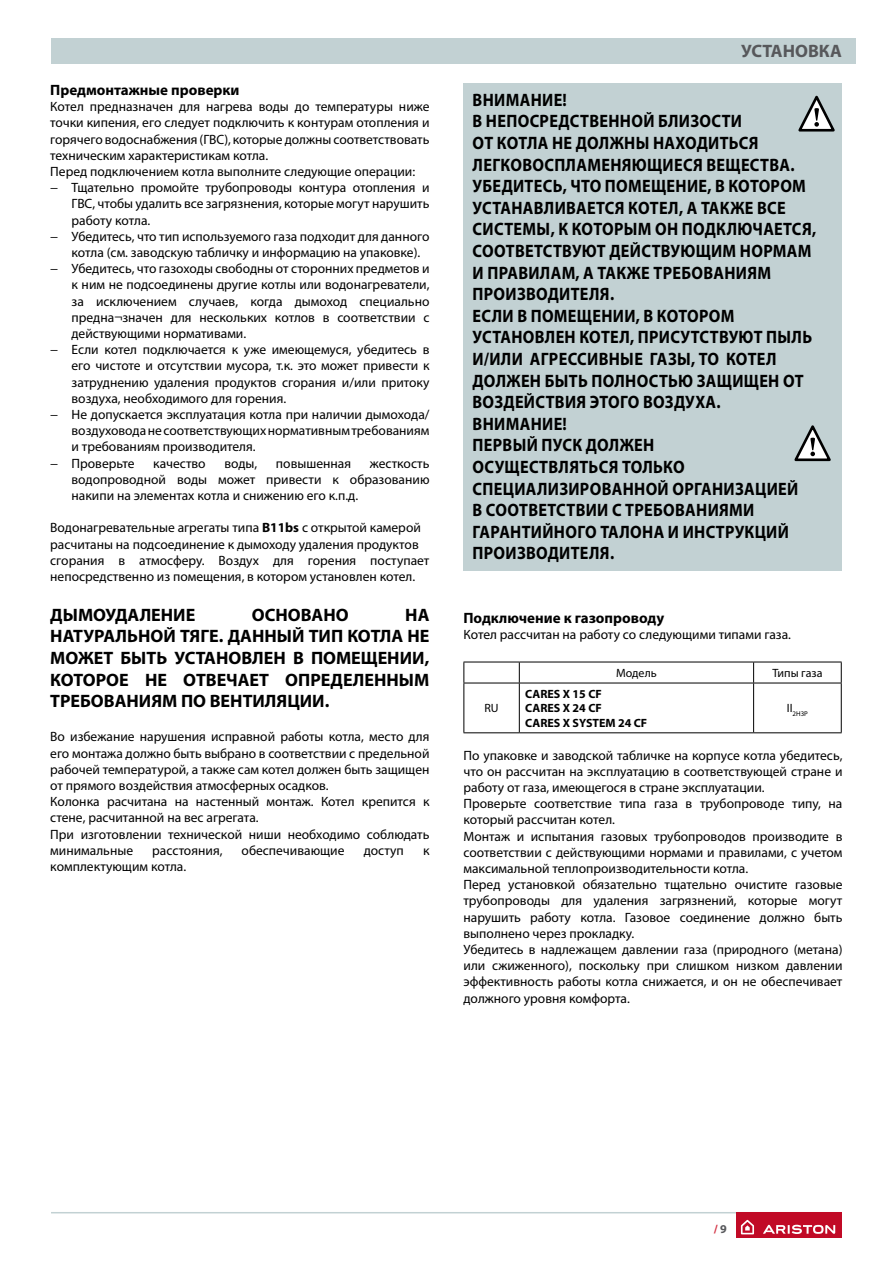
<style>
.page{position:relative;width:893px;height:1263px;background:#fff}
.page>*{position:absolute;margin:0;border:0;box-sizing:border-box;transform-origin:0 0}
.t1{font:700 18px/21.6px "Myriad Pro";letter-spacing:.02em;color:#000;scale:.9 1}
.t2{font:700 18px/21.6px "Myriad Pro";letter-spacing:.02em;color:#000;text-align:justify}
.t3{font:700 18px "Myriad Pro";color:#000}
.t4{font:700 18px "Myriad Pro";color:#57585b}
.t5{font:700 15px "Myriad Pro";color:#000}
.t6{font:13.5px/16.2px "Myriad Pro";color:#000}
.t7{font:700 12px/14.4px "Myriad Pro";color:#000}
.t8{font:12px "Myriad Pro";color:#000}
.t9{font:700 12px "Myriad Pro";color:#d33244}
.t10{font:6.9px "Myriad Pro";color:#000}
.s1{font-weight:700}
.s2{color:#57585b}
</style>
<div class="page">
<hr style="left:51px;top:1212px;width:791px;height:1px;background:#c2d1d3">
<div style="left:736px;top:1212px;width:106px;height:26px;background:#c10a26"></div>
<svg style="left:741px;top:1220px;width:13px;height:14px"></svg>
<svg style="left:763px;top:1225px;width:72px;height:9px"></svg>
<div style="left:51px;top:38px;width:804px;height:26px;background:#c2d1d3"></div>
<div style="left:464px;top:84px;width:378px;height:487px;background:#c2d1d3"></div>
<svg style="left:798px;top:95px;width:37px;height:37px"></svg>
<svg style="left:794px;top:425px;width:37px;height:37px"></svg>
<svg style="left:463px;top:663px;width:1px;height:20px"></svg>
<hr style="left:463px;top:662px;width:56px;height:1px;background:#000">
<hr style="left:519px;top:662px;width:235px;height:1px;background:#000">
<svg style="left:519px;top:662px;width:1px;height:21px"></svg>
<svg style="left:753px;top:662px;width:1px;height:21px"></svg>
<hr style="left:754px;top:662px;width:88px;height:1px;background:#000">
<svg style="left:841px;top:662px;width:1px;height:21px"></svg>
<hr style="left:463px;top:683px;width:1px;height:49px;background:#000">
<hr style="left:463px;top:683px;width:56px;height:1px;background:#000">
<hr style="left:519px;top:683px;width:235px;height:1px;background:#000">
<hr style="left:519px;top:732px;width:235px;height:1px;background:#000">
<hr style="left:519px;top:683px;width:1px;height:49px;background:#000">
<hr style="left:753px;top:683px;width:1px;height:49px;background:#000">
<hr style="left:754px;top:683px;width:88px;height:1px;background:#000">
<hr style="left:754px;top:732px;width:88px;height:1px;background:#000">
<hr style="left:841px;top:683px;width:1px;height:49px;background:#000">
<hr style="left:463px;top:732px;width:56px;height:1px;background:#000">
<p class="t5" style="left:50px;top:82px;width:191px">Предмонтажные проверки</p>
<p class="t6" style="left:50px;top:99px;width:381px">Котел предназначен для нагрева воды до температуры ниже</p>
<p class="t6" style="left:50px;top:115px;width:381px">точки кипения, его следует подключить к контурам отопления и</p>
<p class="t6" style="left:50px;top:131px;width:381px">горячего водоснабжения (ГВС), которые должны соответствовать</p>
<p class="t6" style="left:50px;top:148px;width:219px">техническим характеристикам котла.</p>
<p class="t6" style="left:50px;top:164px;width:366px">Перед подключением котла выполните следующие операции:</p>
<p class="t6" style="left:50px;top:180px;width:381px">− Тщательно промойте трубопроводы контура отопления и</p>
<p class="t6" style="left:72px;top:196px;width:359px">ГВС, чтобы удалить все загрязнения, которые могут нарушить</p>
<p class="t6" style="left:72px;top:212px;width:80px">работу котла.</p>
<p class="t6" style="left:50px;top:229px;width:381px">− Убедитесь, что тип используемого газа подходит для данного</p>
<p class="t6" style="left:72px;top:245px;width:350px">котла (см. заводскую табличку и информацию на упаковке).</p>
<p class="t6" style="left:50px;top:261px;width:381px">− Убедитесь, что газоходы свободны от сторонних предметов и</p>
<p class="t6" style="left:72px;top:277px;width:359px">к ним не подсоединены другие котлы или водонагреватели,</p>
<p class="t6" style="left:72px;top:293px;width:359px">за исключением случаев, когда дымоход специально</p>
<p class="t6" style="left:72px;top:310px;width:359px">предна¬значен для нескольких котлов в соответствии с</p>
<p class="t6" style="left:72px;top:326px;width:176px">действующими нормативами.</p>
<p class="t6" style="left:50px;top:342px;width:381px">− Если котел подключается к уже имеющемуся, убедитесь в</p>
<p class="t6" style="left:72px;top:358px;width:359px">его чистоте и отсутствии мусора, т.к. это может привести к</p>
<p class="t6" style="left:72px;top:374px;width:359px">затруднению удаления продуктов сгорания и/или притоку</p>
<p class="t6" style="left:72px;top:391px;width:216px">воздуха, необходимого для горения.</p>
<p class="t6" style="left:50px;top:407px;width:381px">− Не допускается эксплуатация котла при наличии дымохода/</p>
<p class="t6" style="left:72px;top:423px;width:359px">воздуховода не соответствующих нормативным требованиям</p>
<p class="t6" style="left:72px;top:439px;width:186px">и требованиям производителя.</p>
<p class="t6" style="left:50px;top:455px;width:86px">− Проверьте</p>
<p class="t6" style="left:153px;top:455px;width:54px">качество</p>
<p class="t6" style="left:224px;top:455px;width:34px">воды,</p>
<p class="t6" style="left:276px;top:455px;width:77px">повышенная</p>
<p class="t6" style="left:72px;top:455px;width:359px;text-align:justify;text-indent:298px">жесткость водопроводной воды может привести к образованию накипи на элементах котла и снижению его к.п.д.</p>
<p class="t6" style="left:50px;top:520px;width:381px">Водонагревательные агрегаты типа <span class="s1">B11bs</span> с открытой камерой расчитаны на подсоединение к дымоходу удаления продуктов сгорания в атмосферу. Воздух для горения поступает непосредственно из помещения, в котором установлен котел.</p>
<h1 class="t3" style="left:50px;top:605px;width:147px">ДЫМОУДАЛЕНИЕ</h1>
<h1 class="t3" style="left:252px;top:605px;width:98px">ОСНОВАНО</h1>
<h1 class="t2" style="left:50px;top:604px;width:381px;text-indent:355px">НА НАТУРАЛЬНОЙ ТЯГЕ. ДАННЫЙ ТИП КОТЛА НЕ МОЖЕТ БЫТЬ УСТАНОВЛЕН В ПОМЕЩЕНИИ, КОТОРОЕ НЕ ОТВЕЧАЕТ ОПРЕДЕЛЕННЫМ ТРЕБОВАНИЯМ ПО ВЕНТИЛЯЦИИ.</h1>
<p class="t6" style="left:50px;top:729px;width:381px">Во избежание нарушения исправной работы котла, место для его монтажа должно быть выбрано в соответствии с предельной рабочей температурой, а также сам котел должен быть защищен от прямого воздействия атмосферных осадков.<br>Колонка расчитана на настенный монтаж. Котел крепится к стене, расчитанной на вес агрегата.<br>При изготовлении технической ниши необходимо соблюдать минимальные</p>
<p class="t6" style="left:152px;top:842px;width:72px">расстояния,</p>
<p class="t6" style="left:242px;top:842px;width:104px">обеспечивающие</p>
<p class="t6" style="left:364px;top:842px;width:42px">доступ</p>
<p class="t6" style="left:423px;top:842px;width:8px">к</p>
<p class="t6" style="left:50px;top:859px;width:137px">комплектующим котла.</p>
<h1 class="t4" style="left:741px;top:40px;width:102px">УСТАНОВКА</h1>
<p class="t1" style="left:473px;top:89px;width:383px">ВНИМАНИЕ!<br>В НЕПОСРЕДСТВЕННОЙ БЛИЗОСТИ<br>ОТ КОТЛА НЕ ДОЛЖНЫ НАХОДИТЬСЯ<br>ЛЕГКОВОСПЛАМЕНЯЮЩИЕСЯ ВЕЩЕСТВА.<br>УБЕДИТЕСЬ, ЧТО ПОМЕЩЕНИЕ, В КОТОРОМ<br>УСТАНАВЛИВАЕТСЯ КОТЕЛ, А ТАКЖЕ ВСЕ<br>СИСТЕМЫ, К КОТОРЫМ ОН ПОДКЛЮЧАЕТСЯ,<br>СООТВЕТСТВУЮТ ДЕЙСТВУЮЩИМ НОРМАМ<br>И ПРАВИЛАМ, А ТАКЖЕ ТРЕБОВАНИЯМ<br>ПРОИЗВОДИТЕЛЯ.<br>ЕСЛИ В ПОМЕЩЕНИИ, В КОТОРОМ<br>УСТАНОВЛЕН КОТЕЛ, ПРИСУТСТВУЮТ ПЫЛЬ<br>И/ИЛИ АГРЕССИВНЫЕ ГАЗЫ, ТО КОТЕЛ<br>ДОЛЖЕН БЫТЬ ПОЛНОСТЬЮ ЗАЩИЩЕН ОТ<br>ВОЗДЕЙСТВИЯ ЭТОГО ВОЗДУХА.<br>ВНИМАНИЕ!<br>ПЕРВЫЙ ПУСК ДОЛЖЕН<br>ОСУЩЕСТВЛЯТЬСЯ ТОЛЬКО<br>СПЕЦИАЛИЗИРОВАННОЙ ОРГАНИЗАЦИЕЙ<br>В СООТВЕТСТВИИ С ТРЕБОВАНИЯМИ<br>ГАРАНТИЙНОГО ТАЛОНА И ИНСТРУКЦИЙ<br>ПРОИЗВОДИТЕЛЯ.</p>
<p class="t5" style="left:463px;top:610px;width:202px">Подключение к газопроводу</p>
<p class="t6" style="left:463px;top:627px;width:329px">Котел рассчитан на работу со следующими типами газа.</p>
<p class="t8" style="left:616px;top:667px;width:42px">Модель</p>
<p class="t8" style="left:772px;top:667px;width:52px">Типы газа</p>
<p class="t8" style="left:484px;top:703px;width:16px">RU</p>
<p class="t7" style="left:525px;top:687px;width:123px">CARES X 15 CF<br>CARES X 24 CF<br>CARES X SYSTEM 24 CF</p>
<p class="t10" style="left:787px;top:711px;width:23px"><sup>II</sup>2H3P</p>
<p class="t6" style="left:463px;top:747px;width:380px">По упаковке и заводской табличке на корпусе котла убедитесь, что он рассчитан на эксплуатацию в соответствующей стране и работу от газа, имеющегося в стране эксплуатации.<br>Проверьте соответствие типа газа в трубопроводе типу, на который рассчитан котел.<br>Монтаж и испытания газовых трубопроводов производите в соответствии с действующими нормами и правилами, с учетом максимальной теплопроизводительности котла.<br>Перед установкой обязательно тщательно очистите газовые трубопроводы для удаления загрязнений, которые могут нарушить работу котла. Газовое соединение должно быть выполнено через прокладку.<br>Убедитесь в надлежащем давлении газа (природного (метана) или сжиженного), поскольку при слишком низком давлении эффективность работы котла снижается, и он не обеспечивает должного уровня комфорта.</p>
<p class="t9" style="left:714px;top:1223px;width:15px">/ <span class="s2">9</span></p>
</div>
